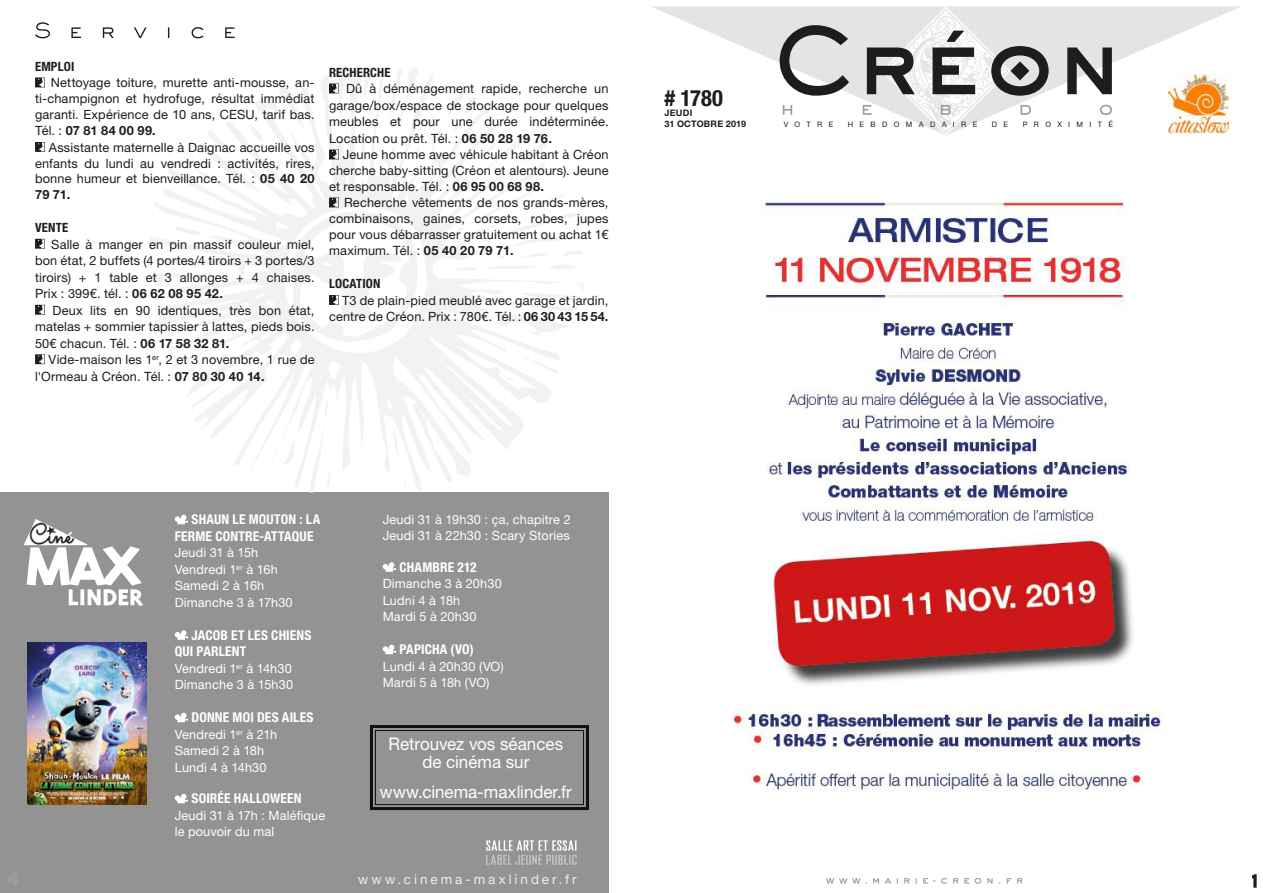
<style>
.page{position:relative;width:1263px;height:893px;background:#fff}
.page>*{position:absolute;margin:0;border:0;box-sizing:border-box;transform-origin:0 0}
.t1{font:700 condensed 22.5px "Helvetica Neue LT Std";color:#1d1d1b}
.t2{font:17.4px/18px "Helvetica Neue LT Std";color:#fff;text-align:center}
.t3{font:700 condensed 13.5px/16.5px "Helvetica Neue LT Std";letter-spacing:.01em;color:#fff}
.t4{font:13.5px "Helvetica Neue LT Std";letter-spacing:.22em;color:#ededed}
.t5{font:12.75px/16.5px "Helvetica Neue LT Std";letter-spacing:.01em;color:#1d1d1b;text-align:justify}
.t6{font:12.75px/16.5px "Helvetica Neue LT Std";letter-spacing:.01em;color:#fff}
.t7{font:700 condensed 12.75px "Helvetica Neue LT Std";letter-spacing:.015em;color:#1d1d1b}
.t8{font:700 9px/10.5px "Helvetica Neue LT Std";letter-spacing:.03em;color:#1d1d1b}
.t9{font:7.5px "Helvetica Neue LT Std";letter-spacing:.85em;color:#1d1d1b}
.s1{font-weight:700}
</style>
<div class="page">
<div style="left:0;top:492px;width:608px;height:401px;background:#939393"></div>
<img style="left:24px;top:519px;width:118px;height:86px">
<svg style="left:35px;top:22px;width:200px;height:16px"></svg>
<svg style="left:149px;top:67px;width:435px;height:426px"></svg>
<svg style="left:175px;top:515px;width:13px;height:9px"></svg>
<svg style="left:175px;top:630px;width:13px;height:10px"></svg>
<svg style="left:175px;top:713px;width:13px;height:9px"></svg>
<svg style="left:175px;top:794px;width:13px;height:9px"></svg>
<svg style="left:383px;top:562px;width:13px;height:10px"></svg>
<svg style="left:383px;top:645px;width:13px;height:9px"></svg>
<svg style="left:1252px;top:874px;width:4px;height:14px"></svg>
<svg style="left:486px;top:840px;width:91px;height:25px"></svg>
<img style="left:28px;top:642px;width:119px;height:162px">
<svg style="left:826px;top:878px;width:196px;height:6px"></svg>
<svg style="left:35px;top:78px;width:10px;height:9px"></svg>
<svg style="left:35px;top:142px;width:10px;height:10px"></svg>
<svg style="left:35px;top:239px;width:10px;height:10px"></svg>
<svg style="left:35px;top:305px;width:10px;height:10px"></svg>
<svg style="left:35px;top:354px;width:10px;height:10px"></svg>
<svg style="left:329px;top:84px;width:10px;height:9px"></svg>
<svg style="left:329px;top:150px;width:10px;height:9px"></svg>
<svg style="left:329px;top:198px;width:10px;height:9px"></svg>
<svg style="left:329px;top:295px;width:10px;height:10px"></svg>
<svg style="left:651px;top:6px;width:590px;height:127px"></svg>
<svg style="left:780px;top:6px;width:332px;height:129px"></svg>
<img style="left:1169px;top:74px;width:59px;height:60px">
<svg style="left:370px;top:725px;width:219px;height:86px"></svg>
<div style="left:375px;top:730px;width:209px;height:75px;border:1px solid #1d1d1b"></div>
<img style="left:733px;top:202px;width:429px;height:590px">
<p class="t7" style="left:35px;top:59px;width:41px">EMPLOI</p>
<p class="t5" style="left:35px;top:75px;width:281px;line-height:16px;text-indent:16px">Nettoyage toiture, murette anti-mousse, an&shy;ti-champignon et hydrofuge, résultat immédiat garanti. Expérience de 10 ans, CESU, tarif bas.<br>Tél. : <span class="s1">07 81 84 00 99.</span></p>
<p class="t5" style="left:35px;top:139px;width:281px;line-height:15.8px;text-indent:14px">Assistante maternelle à Daignac accueille vos enfants du lundi au vendredi : activités, rires, bonne humeur et bienveillance. Tél. : <span class="s1">05 40 20<br>79 71.</span></p>
<p class="t7" style="left:35px;top:220px;width:35px">VENTE</p>
<p class="t5" style="left:35px;top:236px;width:281px;text-indent:16px">Salle à manger en pin massif couleur miel, bon état, 2 buffets (4 portes/4 tiroirs + 3 portes/3 tiroirs) + 1 table et 3 allonges + 4 chaises.<br>Prix : 399€. tél. : <span class="s1">06 62 08 95 42.</span></p>
<p class="t5" style="left:35px;top:302px;width:281px;text-indent:17px">Deux lits en 90 identiques, très bon état, matelas + sommier tapissier à lattes, pieds bois.<br>50€ chacun. Tél. : <span class="s1">06 17 58 32 81.</span></p>
<p class="t5" style="left:35px;top:351px;width:281px;text-indent:14px">Vide-maison les 1<sup>er</sup>, 2 et 3 novembre, 1 rue de l'Ormeau à Créon. Tél. : <span class="s1">07 80 30 40 14.</span></p>
<p class="t7" style="left:329px;top:65px;width:63px">RECHERCHE</p>
<p class="t5" style="left:329px;top:80px;width:281px;text-indent:17px">Dû à déménagement rapide, recherche un garage/box/espace de stockage pour quelques meubles et pour une durée indéterminée.<br>Location ou prêt. Tél. : <span class="s1">06 50 28 19 76.</span></p>
<p class="t5" style="left:329px;top:147px;width:281px;line-height:15.8px;text-indent:14px">Jeune homme avec véhicule habitant à Créon cherche baby-sitting (Créon et alentours). Jeune et responsable. Tél. : <span class="s1">06 95 00 68 98.</span></p>
<p class="t5" style="left:329px;top:195px;width:281px;line-height:16px;text-indent:15px">Recherche vêtements de nos grands-mères, combinaisons, gaines, corsets, robes, jupes pour vous débarrasser gratuitement ou achat 1€ maximum. Tél. : <span class="s1">05 40 20 79 71.</span></p>
<p class="t7" style="left:329px;top:276px;width:53px">LOCATION</p>
<p class="t5" style="left:329px;top:292px;width:281px;text-align:right">T3 de plain-pied meublé avec garage et jardin, centre de Créon. Prix : 780€. Tél. : <span class="s1">06 30 43 15 54.</span></p>
<p class="t3" style="left:175px;top:511px;width:147px;text-indent:17px">SHAUN LE MOUTON : LA<br>FERME CONTRE-ATTAQUE</p>
<p class="t6" style="left:175px;top:544px;width:119px">Jeudi 31 à 15h<br>Vendredi 1<sup>er</sup> à 16h<br>Samedi 2 à 16h<br>Dimanche 3 à 17h30</p>
<p class="t3" style="left:175px;top:626px;width:138px;text-indent:17px">JACOB ET LES CHIENS<br>QUI PARLENT</p>
<p class="t6" style="left:175px;top:660px;width:120px">Vendredi 1<sup>er</sup> à 14h30<br>Dimanche 3 à 15h30</p>
<p class="t3" style="left:191px;top:709px;width:123px">DONNE MOI DES AILES</p>
<p class="t6" style="left:175px;top:726px;width:104px">Vendredi 1<sup>er</sup> à 21h<br>Samedi 2 à 18h<br>Lundi 4 à 14h30</p>
<p class="t3" style="left:191px;top:790px;width:112px">SOIRÉE HALLOWEEN</p>
<p class="t6" style="left:175px;top:807px;width:152px">Jeudi 31 à 17h : Maléfique le pouvoir du mal</p>
<p class="t6" style="left:383px;top:511px;width:190px">Jeudi 31 à 19h30 : ça, chapitre 2<br>Jeudi 31 à 22h30 : Scary Stories</p>
<p class="t3" style="left:399px;top:558px;width:79px">CHAMBRE 212</p>
<p class="t6" style="left:383px;top:575px;width:121px">Dimanche 3 à 20h30<br>Ludni 4 à 18h<br>Mardi 5 à 20h30</p>
<p class="t3" style="left:399px;top:641px;width:76px">PAPICHA (VO)</p>
<p class="t6" style="left:383px;top:658px;width:122px">Lundi 4 à 20h30 (VO)<br>Mardi 5 à 18h (VO)</p>
<h2 class="t2" style="left:389px;top:734px;width:176px">Retrouvez vos séances de cinéma sur</h2>
<h2 class="t2" style="left:380px;top:783px;width:194px">www.cinema-maxlinder.fr</h2>
<p class="t4" style="left:358px;top:871px;width:220px">www.cinema-maxlinder.fr</p>
<h1 class="t1" style="left:664px;top:84px;width:60px"># 1780</h1>
<p class="t8" style="left:664px;top:108px;width:83px">JEUDI<br>31 OCTOBRE 2019</p>
<p class="t9" style="left:784px;top:120px;width:51px">VOTRE</p>
<p class="t9" style="left:848px;top:120px;width:131px">HEBDOMADAIRE</p>
<p class="t9" style="left:992px;top:120px;width:18px">D E</p>
<p class="t9" style="left:1023px;top:120px;width:92px">PROXIMITÉ</p>
</div>
